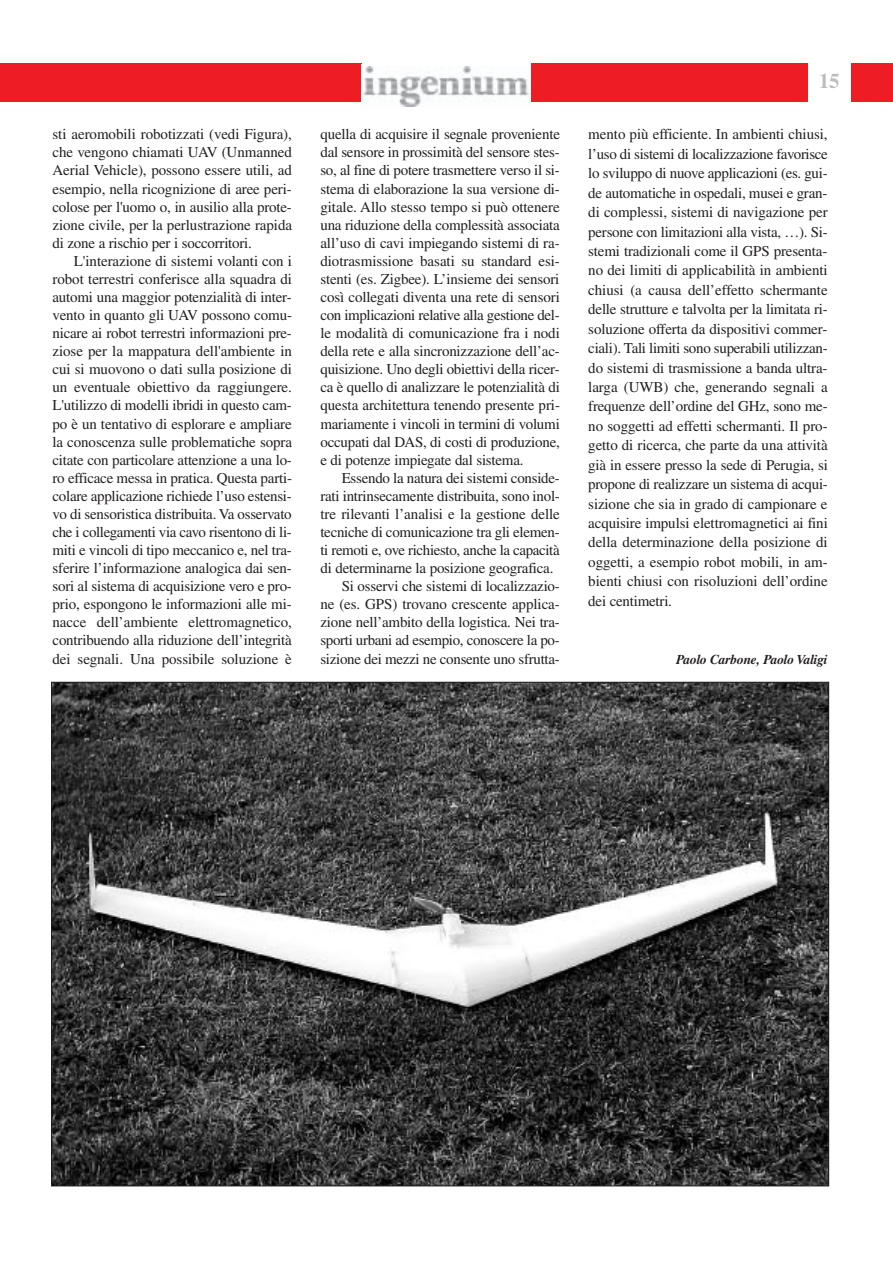
<style>
.page{position:relative;width:893px;height:1263px;background:#fff}
.page>*{position:absolute;margin:0;border:0;box-sizing:border-box;transform-origin:0 0}
.t1{font:700 21px "Times";color:#bcbdc0}
.t2{font:15px/18.1px "Times";letter-spacing:-.015em;color:#231f20;text-align:justify}
.t3{font:italic 700 13.5px "Times";letter-spacing:-.015em;color:#231f20}
</style>
<div class="page">
<div style="left:0;top:64px;width:361px;height:38px;background:#ee1d23"></div>
<img style="left:362px;top:67px;width:167px;height:40px">
<div style="left:531px;top:64px;width:277px;height:38px;background:#ee1d23"></div>
<div style="left:850px;top:64px;width:43px;height:38px;background:#ee1d23"></div>
<img style="left:53px;top:684px;width:774px;height:500px">
<p class="t2" style="left:53px;top:127px;width:241px">sti aeromobili robotizzati (vedi Figura), che vengono chiamati UAV (Unmanned Aerial Vehicle), possono essere utili, ad esempio, nella ricognizione di aree peri&shy;colose per l'uomo o, in ausilio alla prote&shy;zione civile, per la perlustrazione rapida di zone a rischio per i soccorritori.</p>
<p class="t2" style="left:53px;top:253px;width:241px;text-indent:21px">L'interazione di sistemi volanti con i robot terrestri conferisce alla squadra di automi una maggior potenzialità di inter&shy;vento in quanto gli UAV possono comu&shy;nicare ai robot terrestri informazioni pre&shy;ziose per la mappatura dell'ambiente in cui si muovono o dati sulla posizione di un eventuale obiettivo da raggiungere.<br>L'utilizzo di modelli ibridi in questo cam&shy;po è un tentativo di esplorare e ampliare la conoscenza sulle problematiche sopra citate con particolare attenzione a una lo&shy;ro efficace messa in pratica. Questa parti&shy;colare applicazione richiede l’uso estensi&shy;vo di sensoristica distribuita. Va osservato che i collegamenti via cavo risentono di li&shy;miti e vincoli di tipo meccanico e, nel tra&shy;sferire l’informazione analogica dai sen&shy;sori al sistema di acquisizione vero e pro&shy;prio, espongono le informazioni alle mi&shy;nacce dell’ambiente elettromagnetico, contribuendo alla riduzione dell’integrità dei segnali. Una possibile soluzione è</p>
<p class="t2" style="left:320px;top:127px;width:241px">quella di acquisire il segnale proveniente dal sensore in prossimità del sensore stes&shy;so, al fine di potere trasmettere verso il si&shy;stema di elaborazione la sua versione di&shy;gitale. Allo stesso tempo si può ottenere una riduzione della complessità associata all’uso di cavi impiegando sistemi di ra&shy;diotrasmissione basati su standard esi&shy;stenti (es. Zigbee). L’insieme dei sensori così collegati diventa una rete di sensori con implicazioni relative alla gestione del&shy;le modalità di comunicazione fra i nodi della rete e alla sincronizzazione dell’ac&shy;quisizione. Uno degli obiettivi della ricer&shy;ca è quello di analizzare le potenzialità di questa architettura tenendo presente pri&shy;mariamente i vincoli in termini di volumi occupati dal DAS, di costi di produzione, e di potenze impiegate dal sistema.</p>
<p class="t2" style="left:342px;top:470px;width:220px">Essendo la natura dei sistemi conside-</p>
<p class="t2" style="left:320px;top:488px;width:241px">rati intrinsecamente distribuita, sono inol-</p>
<p class="t2" style="left:320px;top:506px;width:241px">tre rilevanti l’analisi e la gestione delle</p>
<p class="t2" style="left:320px;top:524px;width:241px">tecniche di comunicazione tra gli elemen-</p>
<p class="t2" style="left:320px;top:542px;width:241px">ti remoti e, ove richiesto, anche la capacità</p>
<p class="t2" style="left:320px;top:561px;width:235px">di determinarne la posizione geografica.</p>
<p class="t2" style="left:342px;top:579px;width:220px">Si osservi che sistemi di localizzazio-</p>
<p class="t2" style="left:320px;top:597px;width:241px">ne (es. GPS) trovano crescente applica-</p>
<p class="t2" style="left:320px;top:615px;width:241px">zione nell’ambito della logistica. Nei tra-</p>
<p class="t2" style="left:320px;top:633px;width:241px">sporti urbani ad esempio, conoscere la po-</p>
<p class="t2" style="left:320px;top:651px;width:241px">sizione dei mezzi ne consente uno sfrutta-</p>
<h1 class="t1" style="left:819px;top:74px;width:22px">15</h1>
<p class="t2" style="left:588px;top:126px;width:241px;line-height:19.4px">mento più efficiente. In ambienti chiusi, l’uso di sistemi di localizzazione favorisce lo sviluppo di nuove applicazioni (es. gui&shy;de automatiche in ospedali, musei e gran&shy;di complessi, sistemi di navigazione per persone con limitazioni alla vista, …). Si&shy;stemi tradizionali come il GPS presenta&shy;no dei limiti di applicabilità in ambienti chiusi (a causa dell’effetto schermante delle strutture e talvolta per la limitata ri&shy;soluzione offerta da dispositivi commer&shy;ciali). Tali limiti sono superabili utilizzan&shy;do sistemi di trasmissione a banda ultra&shy;larga (UWB) che, generando segnali a frequenze dell’ordine del GHz, sono me&shy;no soggetti ad effetti schermanti. Il pro&shy;getto di ricerca, che parte da una attività già in essere presso la sede di Perugia, si propone di realizzare un sistema di acqui&shy;sizione che sia in grado di campionare e acquisire impulsi elettromagnetici ai fini della determinazione della posizione di oggetti, a esempio robot mobili, in am&shy;bienti chiusi con risoluzioni dell’ordine dei centimetri.</p>
<p class="t3" style="left:676px;top:654px;width:153px">Paolo Carbone, Paolo Valigi</p>
</div>
